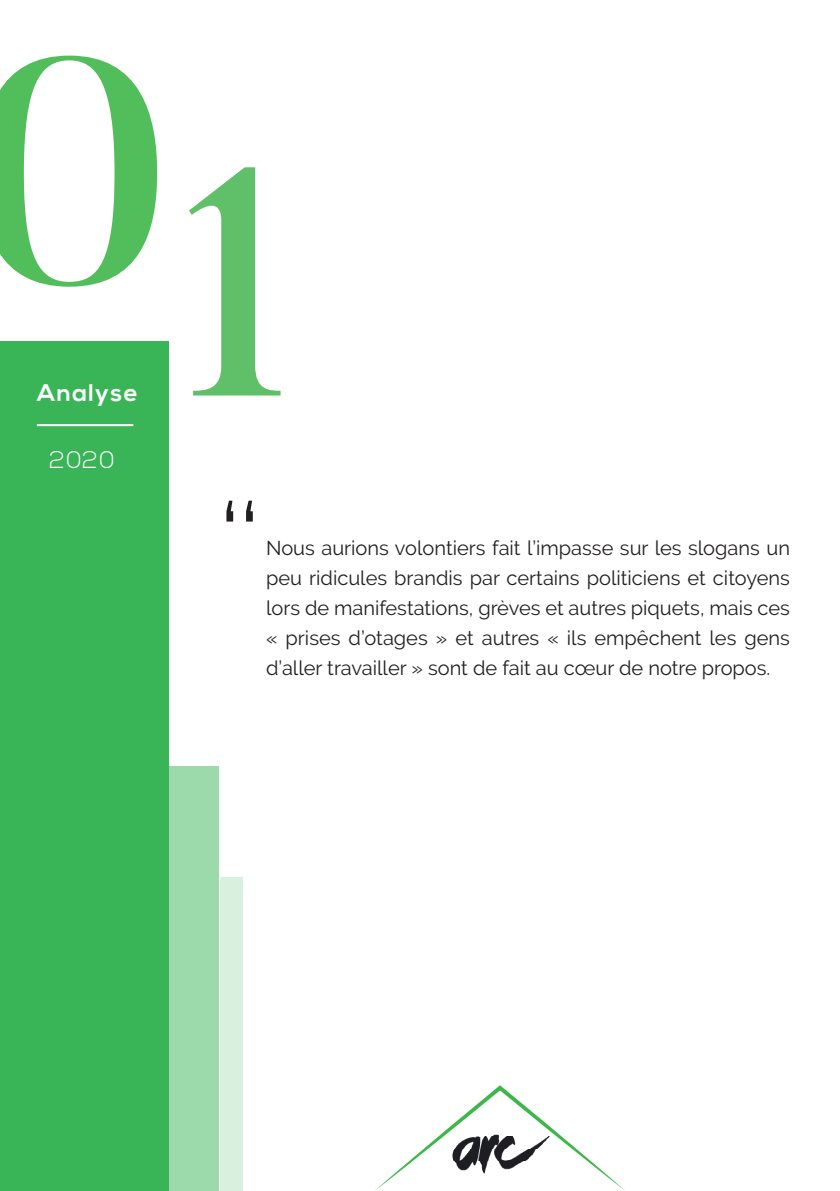
<style>
.page{position:relative;width:840px;height:1191px;background:#fff}
.page>*{position:absolute;margin:0;border:0;box-sizing:border-box;transform-origin:0 0}
.t1{font:500 320px "Butler";color:#3eb649}
.Citations{font:100px "Raleway";color:#231f20}
.t2{font:700 24px "Nexa";letter-spacing:.06em;color:#fff}
.t3{font:300 24px "Nexa";color:#fff}
.t4{font:20px/30px "Raleway";color:#231f20;text-align:justify}
.s1{color:#4fb858}
</style>
<div class="page">
<svg style="left:375px;top:1085px;width:250px;height:106px"></svg>
<img style="left:451px;top:1131px;width:98px;height:54px">
<div style="left:0;top:342px;width:169px;height:849px;background:#39b558"></div>
<hr style="left:37px;top:424px;width:96px;height:2px;background:#fff">
<div style="left:166px;top:766px;width:53px;height:425px;background:#9cdaab"></div>
<div style="left:220px;top:877px;width:23px;height:314px;background:#d8f0de"></div>
<h1 class="t1" style="left:-30px;top:-31px;width:331px">0<span class="s1">1</span></h1>
<p class="t2" style="left:37px;top:379px;width:102px">Analyse</p>
<p class="t3" style="left:49px;top:446px;width:67px">2020</p>
<p class="Citations" style="left:220px;top:480px;width:41px">‘‘</p>
<p class="t4" style="left:266px;top:533px;width:525px">Nous aurions volontiers fait l’impasse sur les slogans un peu ridicules brandis par certains politiciens et citoyens lors de manifestations, grèves et autres piquets, mais ces « prises d’otages » et autres « ils empêchent les gens d’aller travailler » sont de fait au cœur de notre propos.</p>
</div>
